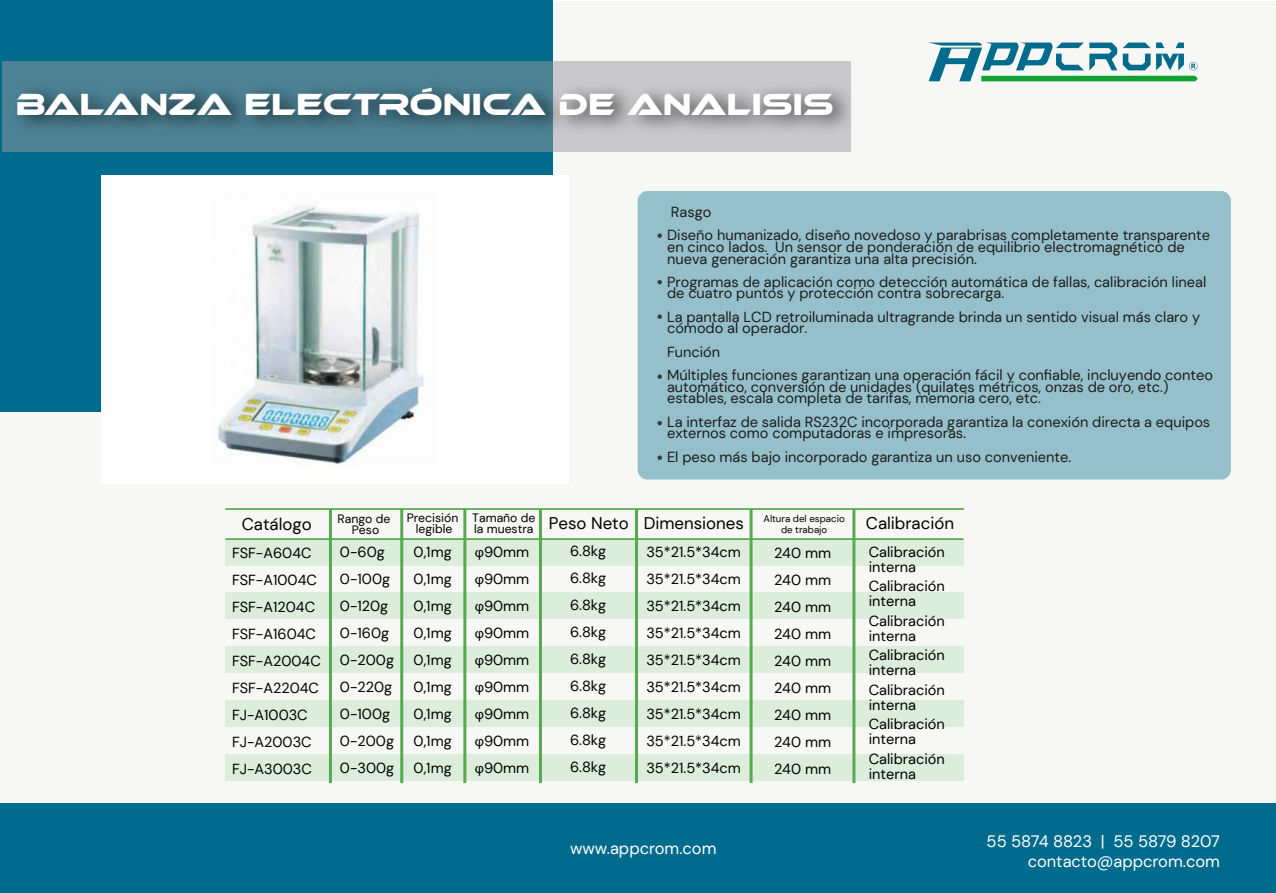
<style>
.page{position:relative;width:1276px;height:893px;background:#fff}
.page>*{position:absolute;margin:0;border:0;box-sizing:border-box;transform-origin:0 0}
.t1{font:31.5px "Ethnocentric Rg";color:#fff}
.t2{font:16.8px "DM Sans";color:#000}
.t3{font:16.5px/19.8px "DM Sans";color:#fff;text-align:right}
.t4{font:14.55px/11.7px "DM Sans";color:#1d1d1b}
.t5{font:14.55px/27px "DM Sans";color:#000}
.t6{font:12.15px/10.9px "DM Sans";color:#000;text-align:center}
.t7{font:9.75px/10.9px "DM Sans";color:#000;text-align:center}
.s1{font-family:"Myriad Pro"}
</style>
<div class="page">
<div style="left:0;top:1px;width:1276px;height:892px;background:#f7f7f5"></div>
<div style="left:225px;top:646px;width:738px;height:26px;background:#dceddb"></div>
<div style="left:225px;top:700px;width:738px;height:26px;background:#dceddb"></div>
<div style="left:225px;top:754px;width:738px;height:26px;background:#dceddb"></div>
<div style="left:225px;top:592px;width:738px;height:26px;background:#dceddb"></div>
<div style="left:638px;top:191px;width:592px;height:288px;background:#95bfcb;border-radius:10px"></div>
<div style="left:0;top:0;width:552px;height:412px;background:#006b8c"></div>
<div style="left:0;top:803px;width:1276px;height:90px;background:#006b8c"></div>
<svg style="left:928px;top:43px;width:270px;height:38px"></svg>
<div style="left:102px;top:176px;width:466px;height:308px;background:#fff"></div>
<div style="left:225px;top:539px;width:738px;height:26px;background:#dceddb"></div>
<hr style="left:225px;top:538px;width:738px;height:2px;background:#54ab4d">
<hr style="left:225px;top:508px;width:739px;height:2px;background:#54ab4d">
<svg style="left:3px;top:61px;width:847px;height:9px;background:#789aa7"></svg>
<img style="left:2px;top:70px;width:849px;height:119px">
<svg style="left:657px;top:233px;width:5px;height:5px"></svg>
<svg style="left:657px;top:280px;width:5px;height:4px"></svg>
<svg style="left:657px;top:314px;width:5px;height:5px"></svg>
<hr style="left:329px;top:509px;width:3px;height:274px;background:#54ab4d">
<hr style="left:400px;top:509px;width:3px;height:274px;background:#54ab4d">
<hr style="left:539px;top:509px;width:3px;height:274px;background:#54ab4d">
<hr style="left:852px;top:509px;width:3px;height:274px;background:#54ab4d">
<hr style="left:635px;top:509px;width:3px;height:274px;background:#54ab4d">
<hr style="left:749px;top:509px;width:3px;height:274px;background:#54ab4d">
<svg style="left:657px;top:374px;width:5px;height:5px"></svg>
<svg style="left:657px;top:421px;width:5px;height:4px"></svg>
<svg style="left:657px;top:455px;width:5px;height:5px"></svg>
<hr style="left:463px;top:509px;width:3px;height:274px;background:#54ab4d">
<img style="left:218px;top:205px;width:206px;height:260px">
<h1 class="t1" style="left:15px;top:85px;width:819px">BALANZA ELECTRÓNICA DE ANALISIS</h1>
<p class="t4" style="left:667px;top:200px;width:544px;line-height:23.2px">Rasgo<br>Diseño humanizado, diseño novedoso y parabrisas completamente transparente</p>
<p class="t4" style="left:667px;top:241px;width:519px">en cinco lados. Un sensor de ponderación de equilibrio electromagnético de nueva generación garantiza una alta precisión.</p>
<p class="t4" style="left:667px;top:276px;width:541px">Programas de aplicación como detección automática de fallas, calibración lineal de cuatro puntos y protección contra sobrecarga.</p>
<p class="t4" style="left:667px;top:311px;width:534px">La pantalla LCD retroiluminada ultragrande brinda un sentido visual más claro y cómodo al operador.</p>
<p class="t4" style="left:667px;top:340px;width:547px;line-height:23.2px">Función<br>Múltiples funciones garantizan una operación fácil y confiable, incluyendo conteo</p>
<p class="t4" style="left:667px;top:381px;width:503px">automático, conversión de unidades (quilates métricos, onzas de oro, etc.) estables, escala completa de tarifas, memoria cero, etc.</p>
<p class="t4" style="left:667px;top:416px;width:545px">La interfaz de salida RS232C incorporada garantiza la conexión directa a equipos externos como computadoras e impresoras.</p>
<p class="t4" style="left:667px;top:451px;width:406px">El peso más bajo incorporado garantiza un uso conveniente.</p>
<p class="t6" style="left:472px;top:513px;width:65px;text-align:left">Tamaño de la muestra</p>
<p class="t5" style="left:475px;top:538px;width:56px;text-align:justify"><span class="s1">φ</span>90mm <span class="s1">φ</span>90mm <span class="s1">φ</span>90mm <span class="s1">φ</span>90mm <span class="s1">φ</span>90mm <span class="s1">φ</span>90mm <span class="s1">φ</span>90mm <span class="s1">φ</span>90mm <span class="s1">φ</span>90mm</p>
<p class="t6" style="left:407px;top:513px;width:53px">Precisión legible</p>
<p class="t6" style="left:338px;top:513px;width:54px">Rango de<br>Peso</p>
<p class="t2" style="left:549px;top:513px;width:81px">Peso Neto</p>
<p class="t7" style="left:763px;top:513px;width:83px">Altura del espacio de trabajo</p>
<p class="t5" style="left:774px;top:540px;width:59px;text-align:justify">240 mm 240 mm 240 mm 240 mm 240 mm 240 mm 240 mm 240 mm 240 mm</p>
<p class="t2" style="left:643px;top:513px;width:102px">Dimensiones</p>
<p class="t2" style="left:866px;top:512px;width:90px">Calibración</p>
<p class="t2" style="left:242px;top:514px;width:71px">Catálogo</p>
<p class="t5" style="left:570px;top:537px;width:38px;text-align:justify">6.8kg 6.8kg 6.8kg 6.8kg 6.8kg 6.8kg 6.8kg 6.8kg 6.8kg</p>
<p class="t5" style="left:232px;top:539px;width:90px">FSF-A604C<br>FSF-A1004C<br>FSF-A1204C<br>FSF-A1604C<br>FSF-A2004C<br>FSF-A2204C<br>FJ-A1003C<br>FJ-A2003C<br>FJ-A3003C</p>
<p class="t5" style="left:413px;top:538px;width:40px;text-align:justify">0,1mg 0,1mg 0,1mg 0,1mg 0,1mg 0,1mg 0,1mg 0,1mg 0,1mg</p>
<p class="t5" style="left:646px;top:538px;width:96px;text-align:justify">35*21.5*34cm 35*21.5*34cm 35*21.5*34cm 35*21.5*34cm 35*21.5*34cm 35*21.5*34cm 35*21.5*34cm 35*21.5*34cm 35*21.5*34cm</p>
<p class="t5" style="left:868px;top:544px;width:78px;line-height:15px">Calibración interna</p>
<p class="t5" style="left:340px;top:538px;width:56px">0-60g<br>0-100g<br>0-120g<br>0-160g<br>0-200g<br>0-220g<br>0-100g<br>0-200g<br>0-300g</p>
<p class="t5" style="left:868px;top:578px;width:78px;line-height:15px">Calibración interna</p>
<p class="t5" style="left:868px;top:613px;width:78px;line-height:15px">Calibración interna</p>
<p class="t5" style="left:868px;top:647px;width:78px;line-height:15px">Calibración interna</p>
<p class="t5" style="left:868px;top:682px;width:78px;line-height:15px">Calibración interna</p>
<p class="t5" style="left:868px;top:716px;width:78px;line-height:15px">Calibración interna</p>
<p class="t5" style="left:868px;top:751px;width:78px;line-height:15px">Calibración interna</p>
<p class="t3" style="left:570px;top:839px;width:148px">www.appcrom.com</p>
<p class="t3" style="left:986px;top:831px;width:235px">55 5874 8823 | 55 5879 8207 contacto@appcrom.com</p>
</div>
